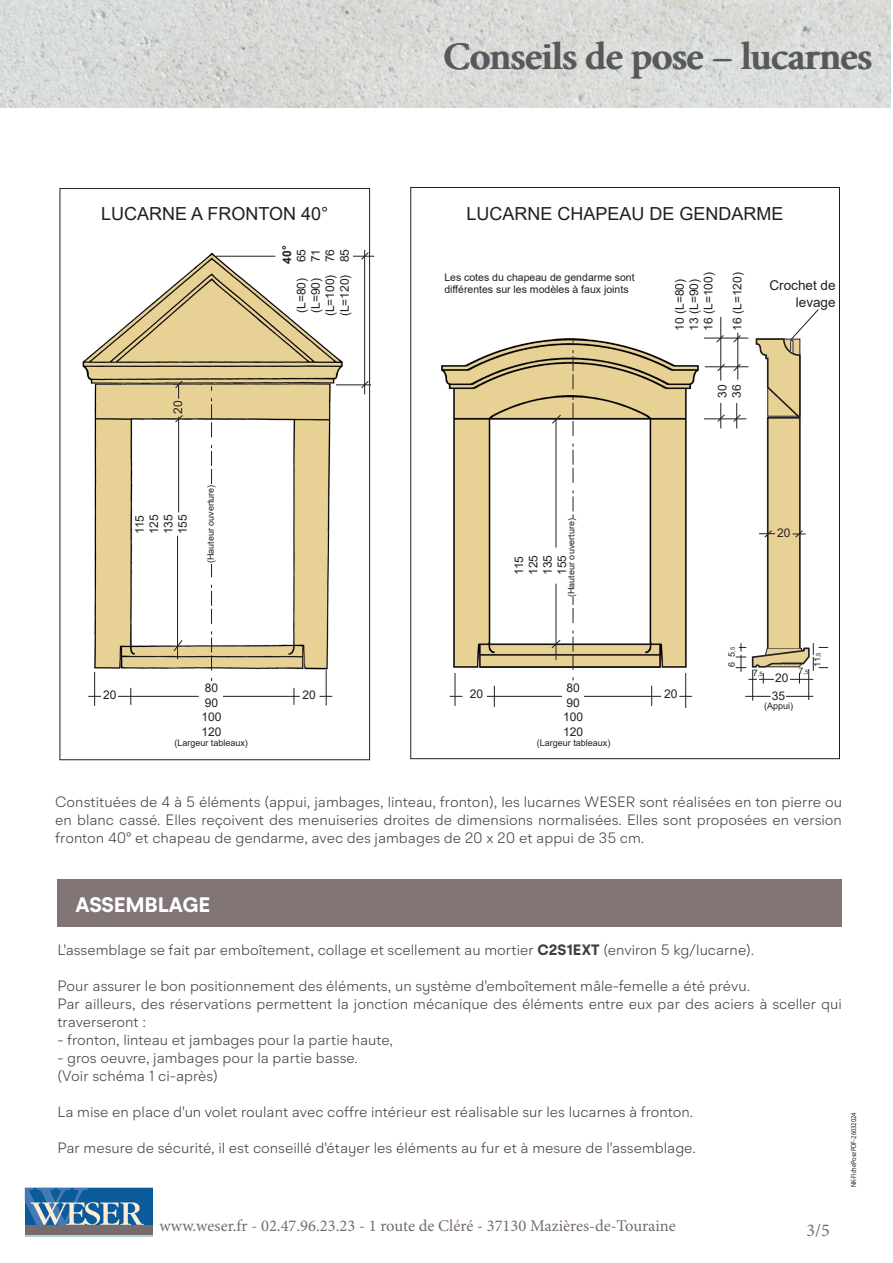
<style>
.page{position:relative;width:893px;height:1263px;background:#fff}
.page>*{position:absolute;margin:0;border:0;box-sizing:border-box;transform-origin:0 0}
.t1{font:39px "Minion Pro";color:#57585a}
.t2{font:700 21px "BR Cobane";letter-spacing:-.01em;color:#fff}
.t3{font:18px "Arial";color:#231f20}
.t4{font:18px "Minion Pro";color:#766b6d}
.t5{font:16.5px "Minion Pro";color:#766b6d}
.t6{font:300 15px/18px "BR Cobane";color:#3e3e3f}
.t7{font:13.5px/16.2px "Arial";color:#231f20;text-align:right}
.t8{font:12px/14.4px "Arial";color:#231f20}
.t9{font:700 12px "Arial";color:#231f20}
.t10{font:10.5px/12.6px "Arial";color:#231f20}
.t11{font:9px "Arial";color:#231f20}
.t12{font:7.5px "Myriad Pro";color:#231f20;scale:.85 1}
.t13{font:6px "Arial";color:#231f20}
.s1{font-size:6px}
.s2{font-size:9px}
.s3{font-weight:700}
</style>
<div class="page">
<div style="left:25px;top:1187px;width:127px;height:49px;background:#aed2d7"></div>
<div style="left:25px;top:1188px;width:127px;height:47px;background:#0b5b9a"></div>
<svg style="left:25px;top:1188px;width:119px;height:37px"></svg>
<div style="left:25px;top:1225px;width:127px;height:10px;background:#766b6d"></div>
<img style="left:0;top:0;width:891px;height:107px">
<div style="left:57px;top:879px;width:785px;height:48px;background:#817576"></div>
<div style="left:767px;top:417px;width:34px;height:232px;background:#e8d195;border:2px solid #231f20"></div>
<img style="left:82px;top:252px;width:272px;height:423px">
<div style="left:202px;top:508px;width:27px;height:84px;background:#fff"></div>
<hr style="left:177px;top:536px;width:1px;height:123px;background:#231f20">
<hr style="left:178px;top:417px;width:1px;height:95px;background:#231f20">
<hr style="left:364px;top:250px;width:1px;height:144px;background:#231f20">
<hr style="left:216px;top:256px;width:59px;height:1px;background:#231f20">
<svg style="left:175px;top:415px;width:8px;height:7px"></svg>
<svg style="left:175px;top:380px;width:8px;height:19px"></svg>
<svg style="left:173px;top:640px;width:10px;height:12px"></svg>
<svg style="left:755px;top:309px;width:64px;height:109px"></svg>
<svg style="left:792px;top:530px;width:14px;height:8px"></svg>
<hr style="left:752px;top:670px;width:1px;height:31px;background:#231f20">
<hr style="left:808px;top:669px;width:1px;height:31px;background:#231f20">
<svg style="left:736px;top:643px;width:92px;height:41px"></svg>
<hr style="left:636px;top:338px;width:112px;height:1px;background:#231f20">
<svg style="left:745px;top:696px;width:26px;height:1px"></svg>
<hr style="left:779px;top:696px;width:34px;height:1px;background:#231f20">
<hr style="left:487px;top:696px;width:174px;height:1px;background:#231f20">
<hr style="left:455px;top:671px;width:1px;height:35px;background:#231f20">
<svg style="left:494px;top:686px;width:1px;height:21px"></svg>
<svg style="left:450px;top:696px;width:12px;height:1px"></svg>
<hr style="left:685px;top:671px;width:1px;height:37px;background:#231f20">
<svg style="left:679px;top:696px;width:13px;height:1px"></svg>
<svg style="left:651px;top:686px;width:1px;height:20px"></svg>
<hr style="left:118px;top:696px;width:81px;height:1px;background:#231f20">
<hr style="left:221px;top:696px;width:79px;height:1px;background:#231f20">
<hr style="left:94px;top:672px;width:1px;height:34px;background:#231f20">
<svg style="left:131px;top:688px;width:1px;height:17px"></svg>
<svg style="left:88px;top:696px;width:13px;height:1px"></svg>
<hr style="left:326px;top:670px;width:1px;height:35px;background:#231f20">
<svg style="left:319px;top:696px;width:13px;height:1px"></svg>
<svg style="left:294px;top:688px;width:1px;height:17px"></svg>
<hr style="left:705px;top:366px;width:43px;height:1px;background:#231f20">
<hr style="left:720px;top:317px;width:1px;height:64px;background:#231f20">
<hr style="left:737px;top:333px;width:1px;height:46px;background:#231f20">
<hr style="left:656px;top:419px;width:90px;height:1px;background:#231f20">
<svg style="left:733px;top:403px;width:8px;height:25px"></svg>
<svg style="left:717px;top:403px;width:8px;height:25px"></svg>
<svg style="left:733px;top:364px;width:8px;height:7px"></svg>
<svg style="left:717px;top:364px;width:8px;height:7px"></svg>
<svg style="left:733px;top:335px;width:8px;height:8px"></svg>
<svg style="left:716px;top:335px;width:8px;height:8px"></svg>
<hr style="left:336px;top:385px;width:35px;height:1px;background:#231f20">
<svg style="left:353px;top:252px;width:21px;height:8px"></svg>
<svg style="left:361px;top:381px;width:8px;height:7px"></svg>
<img style="left:441px;top:338px;width:262px;height:335px">
<svg style="left:759px;top:530px;width:16px;height:8px"></svg>
<div style="left:201px;top:684px;width:21px;height:52px;background:#fff"></div>
<svg style="left:211px;top:386px;width:1px;height:295px"></svg>
<div style="left:207px;top:484px;width:11px;height:79px;background:#fff"></div>
<div style="left:562px;top:684px;width:22px;height:54px;background:#fff"></div>
<svg style="left:552px;top:414px;width:9px;height:10px"></svg>
<svg style="left:551px;top:640px;width:10px;height:8px"></svg>
<hr style="left:556px;top:584px;width:1px;height:76px;background:#231f20">
<hr style="left:556px;top:419px;width:1px;height:128px;background:#231f20">
<svg style="left:573px;top:338px;width:1px;height:342px"></svg>
<div style="left:568px;top:518px;width:11px;height:79px;background:#fff"></div>
<div style="left:772px;top:691px;width:14px;height:11px;background:#fff"></div>
<h1 class="t1" style="left:443px;top:31px;width:429px">Conseils de pose – lucarnes</h1>
<p class="t3" style="left:101px;top:202px;width:228px">LUCARNE A FRONTON 40°</p>
<p class="t3" style="left:467px;top:202px;width:319px">LUCARNE CHAPEAU DE GENDARME</p>
<p class="t8" style="left:171px;top:414px;width:15px;rotate:-90deg">20</p>
<p class="t9" style="left:278px;top:263px;width:20px;rotate:-90deg">40°</p>
<p class="t8" style="left:294px;top:262px;width:15px;rotate:-90deg">65</p>
<p class="t8" style="left:308px;top:316px;width:69px;text-align:justify;text-indent:54px;rotate:-90deg">71 (L=100) 76 (L=120) 85</p>
<p class="t8" style="left:294px;top:313px;width:37px;rotate:-90deg">(L=80)</p>
<p class="t8" style="left:308px;top:313px;width:37px;rotate:-90deg">(L=90)</p>
<p class="t10" style="left:444px;top:271px;width:192px">Les cotes du chapeau de gendarme sont différentes sur les modèles à faux joints</p>
<p class="t8" style="left:672px;top:331px;width:60px;rotate:-90deg">10 (L=80)<br>13 (L=90)<br>16 (L=100)</p>
<p class="t8" style="left:730px;top:331px;width:60px;rotate:-90deg">16 (L=120)</p>
<p class="t8" style="left:715px;top:398px;width:15px;rotate:-90deg">30<br>36</p>
<p class="t7" style="left:769px;top:278px;width:68px">Crochet de levage</p>
<p class="t8" style="left:132px;top:534px;width:22px;text-align:justify;rotate:-90deg">115<br>125<br>135<br>155</p>
<p class="t11" style="left:204px;top:563px;width:80px;rotate:-90deg">(Hauteur ouverture)</p>
<p class="t11" style="left:565px;top:597px;width:80px;rotate:-90deg">(Hauteur ouverture)</p>
<p class="t8" style="left:511px;top:575px;width:22px;text-align:justify;rotate:-90deg">115<br>125<br>135<br>155</p>
<p class="t8" style="left:563px;top:681px;width:22px">80<br>90<br>100<br>120</p>
<p class="t11" style="left:537px;top:737px;width:75px">(Largeur tableaux)</p>
<p class="t8" style="left:202px;top:681px;width:22px">80<br>90<br>100<br>120</p>
<p class="t11" style="left:174px;top:737px;width:75px">(Largeur tableaux)</p>
<p class="t8" style="left:103px;top:687px;width:15px">20</p>
<p class="t8" style="left:302px;top:687px;width:15px">20</p>
<p class="t8" style="left:470px;top:686px;width:15px">20</p>
<p class="t8" style="left:664px;top:687px;width:15px">20</p>
<p class="t8" style="left:777px;top:526px;width:15px">20</p>
<p class="t11" style="left:725px;top:666px;width:21px;rotate:-90deg">6 5<span class="s1">,5</span></p>
<p class="t11" style="left:811px;top:666px;width:16px;rotate:-90deg">11<span class="s1">,5</span></p>
<p class="t13" style="left:798px;top:668px;width:12px"><span class="s2">7</span>,5</p>
<p class="t13" style="left:753px;top:670px;width:12px"><span class="s2">7</span>,5</p>
<p class="t8" style="left:775px;top:671px;width:15px">20</p>
<p class="t11" style="left:764px;top:700px;width:31px">(Appui)</p>
<p class="t8" style="left:772px;top:688px;width:15px">35</p>
<p class="t6" style="left:55px;top:792px;width:788px;text-align:justify">Constituées de 4 à 5 éléments (appui, jambages, linteau, fronton), les lucarnes WESER sont réalisées en ton pierre ou en blanc cassé. Elles reçoivent des menuiseries droites de dimensions normalisées. Elles sont proposées en version fronton 40° et chapeau de gendarme, avec des jambages de 20 x 20 et appui de 35 cm.</p>
<h2 class="t2" style="left:75px;top:891px;width:137px">ASSEMBLAGE</h2>
<p class="t6" style="left:57px;top:941px;width:698px">L'assemblage se fait par emboîtement, collage et scellement au mortier <span class="s3">C2S1EXT</span> (environ 5 kg/lucarne).</p>
<p class="t6" style="left:57px;top:977px;width:786px">Pour assurer le bon positionnement des éléments, un système d'emboîtement mâle-femelle a été prévu.<br>Par ailleurs, des réservations permettent la jonction mécanique des éléments entre eux par des aciers à sceller qui traverseront :</p>
<p class="t6" style="left:57px;top:1031px;width:337px">- fronton, linteau et jambages pour la partie haute,</p>
<p class="t6" style="left:57px;top:1049px;width:302px">- gros oeuvre, jambages pour la partie basse. (Voir schéma 1 ci-après)</p>
<p class="t6" style="left:57px;top:1103px;width:637px">La mise en place d'un volet roulant avec coffre intérieur est réalisable sur les lucarnes à fronton.</p>
<p class="t6" style="left:57px;top:1139px;width:640px">Par mesure de sécurité, il est conseillé d'étayer les éléments au fur et à mesure de l'assemblage.</p>
<p class="t12" style="left:849px;top:1187px;width:90px;rotate:-90deg">NK-FichePosePDF-26032024</p>
<p class="t5" style="left:159px;top:1214px;width:518px">www.weser.fr - 02.47.96.23.23 - 1 route de Cléré - 37130 Mazières-de-Touraine</p>
<p class="t4" style="left:806px;top:1218px;width:25px">3/5</p>
</div>
